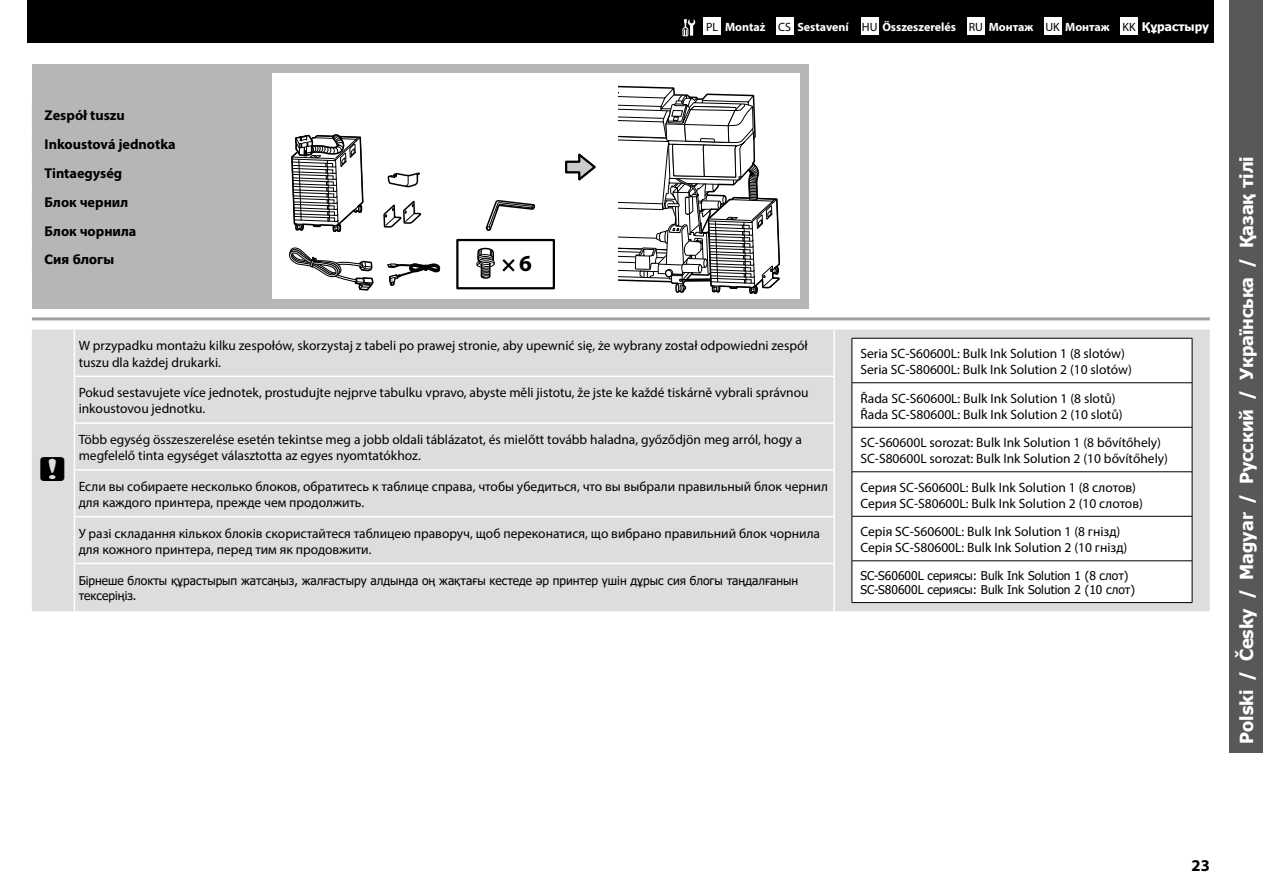
<style>
.page{position:relative;width:1263px;height:893px;background:#fff}
.page>*{position:absolute;margin:0;border:0;box-sizing:border-box;transform-origin:0 0}
.t1{font:33px "TP Publication Group Icons 3 AA";color:#000}
.t2{font:700 23.1px "Myriad";color:#000}
.t3{font:700 18px "Tahoma";color:#fff}
.t4{font:700 16.5px "Myriad Pro";color:#000}
.t5{font:700 14.25px/29px "Myriad Pro";color:#000}
.t6{font:13.5px/16.2px "Myriad Pro";color:#000}
.t7{font:700 12.75px "Tahoma";color:#000}
.t8{font:12px/14.4px "Tahoma";color:#000}
.t9{font:700 12px "Myriad Pro";color:#fff}
.s1{font-weight:400;color:#000}
.s2{font-family:"Tahoma"}
</style>
<div class="page">
<div style="left:1229px;top:0;width:34px;height:753px;background:#595757"></div>
<div style="left:28px;top:0;width:1186px;height:43px;background:#000"></div>
<div style="left:32px;top:64px;width:777px;height:244px;background:#b5b6b6"></div>
<div style="left:272px;top:73px;width:528px;height:226px;background:#fff"></div>
<svg style="left:383px;top:201px;width:39px;height:27px"></svg>
<svg style="left:291px;top:134px;width:73px;height:99px"></svg>
<svg style="left:618px;top:85px;width:163px;height:209px"></svg>
<svg style="left:387px;top:172px;width:33px;height:16px"></svg>
<svg style="left:565px;top:153px;width:31px;height:28px"></svg>
<svg style="left:387px;top:263px;width:54px;height:23px"></svg>
<svg style="left:289px;top:247px;width:85px;height:44px"></svg>
<div style="left:456px;top:239px;width:99px;height:50px;background:#fff;border:2px solid #000"></div>
<svg style="left:476px;top:200px;width:60px;height:90px"></svg>
<div style="left:683px;top:28px;width:5px;height:8px;border:1px solid #fff"></div>
<svg style="left:684px;top:19px;width:11px;height:17px"></svg>
<div style="left:704px;top:17px;width:17px;height:17px;background:#fff"></div>
<div style="left:1044px;top:17px;width:17px;height:17px;background:#fff"></div>
<div style="left:1120px;top:17px;width:17px;height:17px;background:#fff"></div>
<div style="left:776px;top:17px;width:17px;height:17px;background:#fff"></div>
<div style="left:861px;top:17px;width:17px;height:17px;background:#fff"></div>
<div style="left:967px;top:17px;width:17px;height:17px;background:#fff"></div>
<div style="left:32px;top:330px;width:1178px;height:281px;background:#dcdddd"></div>
<hr style="left:74px;top:330px;width:1px;height:46px;background:#fff">
<hr style="left:833px;top:330px;width:2px;height:46px;background:#fff">
<hr style="left:74px;top:376px;width:761px;height:1px;background:#fff">
<hr style="left:74px;top:377px;width:1px;height:45px;background:#fff">
<hr style="left:833px;top:377px;width:2px;height:45px;background:#fff">
<hr style="left:74px;top:422px;width:761px;height:2px;background:#fff">
<hr style="left:74px;top:424px;width:1px;height:45px;background:#fff">
<hr style="left:833px;top:424px;width:2px;height:45px;background:#fff">
<hr style="left:74px;top:469px;width:761px;height:2px;background:#fff">
<hr style="left:74px;top:471px;width:1px;height:45px;background:#fff">
<hr style="left:833px;top:471px;width:2px;height:45px;background:#fff">
<hr style="left:74px;top:516px;width:761px;height:1px;background:#fff">
<hr style="left:74px;top:517px;width:1px;height:46px;background:#fff">
<hr style="left:833px;top:517px;width:2px;height:46px;background:#fff">
<hr style="left:74px;top:563px;width:761px;height:1px;background:#fff">
<hr style="left:74px;top:564px;width:1px;height:47px;background:#fff">
<hr style="left:833px;top:564px;width:2px;height:47px;background:#fff">
<svg style="left:853px;top:339px;width:339px;height:263px"></svg>
<hr style="left:852px;top:338px;width:340px;height:1px;background:#000">
<hr style="left:852px;top:338px;width:1px;height:45px;background:#000">
<hr style="left:1192px;top:338px;width:1px;height:45px;background:#000">
<hr style="left:852px;top:382px;width:340px;height:1px;background:#000">
<hr style="left:852px;top:383px;width:1px;height:44px;background:#000">
<hr style="left:1192px;top:383px;width:1px;height:44px;background:#000">
<hr style="left:852px;top:427px;width:340px;height:1px;background:#000">
<hr style="left:852px;top:427px;width:1px;height:45px;background:#000">
<hr style="left:1192px;top:427px;width:1px;height:45px;background:#000">
<hr style="left:852px;top:471px;width:340px;height:1px;background:#000">
<hr style="left:852px;top:472px;width:1px;height:44px;background:#000">
<hr style="left:1192px;top:472px;width:1px;height:44px;background:#000">
<hr style="left:852px;top:516px;width:340px;height:1px;background:#000">
<hr style="left:852px;top:516px;width:1px;height:45px;background:#000">
<hr style="left:1192px;top:516px;width:1px;height:45px;background:#000">
<hr style="left:852px;top:561px;width:340px;height:1px;background:#000">
<hr style="left:852px;top:561px;width:1px;height:41px;background:#000">
<hr style="left:1192px;top:561px;width:1px;height:41px;background:#000">
<hr style="left:852px;top:602px;width:340px;height:1px;background:#000">
<hr style="left:32px;top:317px;width:1178px;height:3px;background:#9fa0a0">
<p class="t9" style="left:706px;top:19px;width:504px"><span class="s1">PL</span> Montaż <span class="s1">CS</span> Sestavení <span class="s1">HU</span> Összeszerelés <span class="s1">RU</span> Монтаж <span class="s1">UK</span> Монтаж <span class="s1">KK</span> <span class="s2">Құрастыру</span></p>
<p class="t5" style="left:45px;top:100px;width:133px">Zespół tuszu<br>Inkoustová jednotka<br>Tintaegység<br>Блок чернил<br>Блок чорнила</p>
<p class="t7" style="left:45px;top:250px;width:71px">Сия блогы</p>
<h2 class="t2" style="left:519px;top:252px;width:14px">6</h2>
<h1 class="t1" style="left:41px;top:448px;width:27px">c</h1>
<p class="t6" style="left:79px;top:338px;width:730px">W przypadku montażu kilku zespołów, skorzystaj z tabeli po prawej stronie, aby upewnić się, że wybrany został odpowiedni zespół tuszu dla każdej drukarki.</p>
<p class="t6" style="left:860px;top:345px;width:273px">Seria SC-S60600L: Bulk Ink Solution 1 (8 slotów)<br>Seria SC-S80600L: Bulk Ink Solution 2 (10 slotów)</p>
<p class="t6" style="left:860px;top:390px;width:264px">Řada SC-S60600L: Bulk Ink Solution 1 (8 slotů)<br>Řada SC-S80600L: Bulk Ink Solution 2 (10 slotů)</p>
<p class="t6" style="left:860px;top:434px;width:309px">SC-S60600L sorozat: Bulk Ink Solution 1 (8 bővítőhely)<br>SC-S80600L sorozat: Bulk Ink Solution 2 (10 bővítőhely)</p>
<p class="t6" style="left:860px;top:479px;width:284px">Серия SC-S60600L: Bulk Ink Solution 1 (8 слотов)<br>Серия SC-S80600L: Bulk Ink Solution 2 (10 слотов)</p>
<p class="t6" style="left:860px;top:523px;width:268px">Серія SC-S60600L: Bulk Ink Solution 1 (8 гнізд)<br>Серія SC-S80600L: Bulk Ink Solution 2 (10 гнізд)</p>
<p class="t8" style="left:860px;top:569px;width:276px">SC-S60600L сериясы: Bulk Ink Solution 1 (8 слот)<br>SC-S80600L сериясы: Bulk Ink Solution 2 (10 слот)</p>
<p class="t6" style="left:79px;top:384px;width:731px">Pokud sestavujete více jednotek, prostudujte nejprve tabulku vpravo, abyste měli jistotu, že jste ke každé tiskárně vybrali správnou inkoustovou jednotku.</p>
<p class="t6" style="left:79px;top:431px;width:725px">Több egység összeszerelése esetén tekintse meg a jobb oldali táblázatot, és mielőtt tovább haladna, győződjön meg arról, hogy a megfelelő tinta egységet választotta az egyes nyomtatókhoz.</p>
<p class="t6" style="left:79px;top:478px;width:751px">Если вы собираете несколько блоков, обратитесь к таблице справа, чтобы убедиться, что вы выбрали правильный блок чернил для каждого принтера, прежде чем продолжить.</p>
<p class="t6" style="left:79px;top:525px;width:743px">У разі складання кількох блоків скористайтеся таблицею праворуч, щоб переконатися, що вибрано правильний блок чорнила для кожного принтера, перед тим як продовжити.</p>
<p class="t8" style="left:79px;top:574px;width:721px">Бірнеше блокты құрастырып жатсаңыз, жалғастыру алдында оң жақтағы кестеде әр принтер үшін дұрыс сия блогы таңдалғанын тексеріңіз.</p>
<h3 class="t3" style="left:1234px;top:744px;width:589px;rotate:-90deg">Polski / Česky / Magyar / Русский / Українська / Қазақ тілі</h3>
<p class="t4" style="left:1191px;top:854px;width:20px">23</p>
</div>
